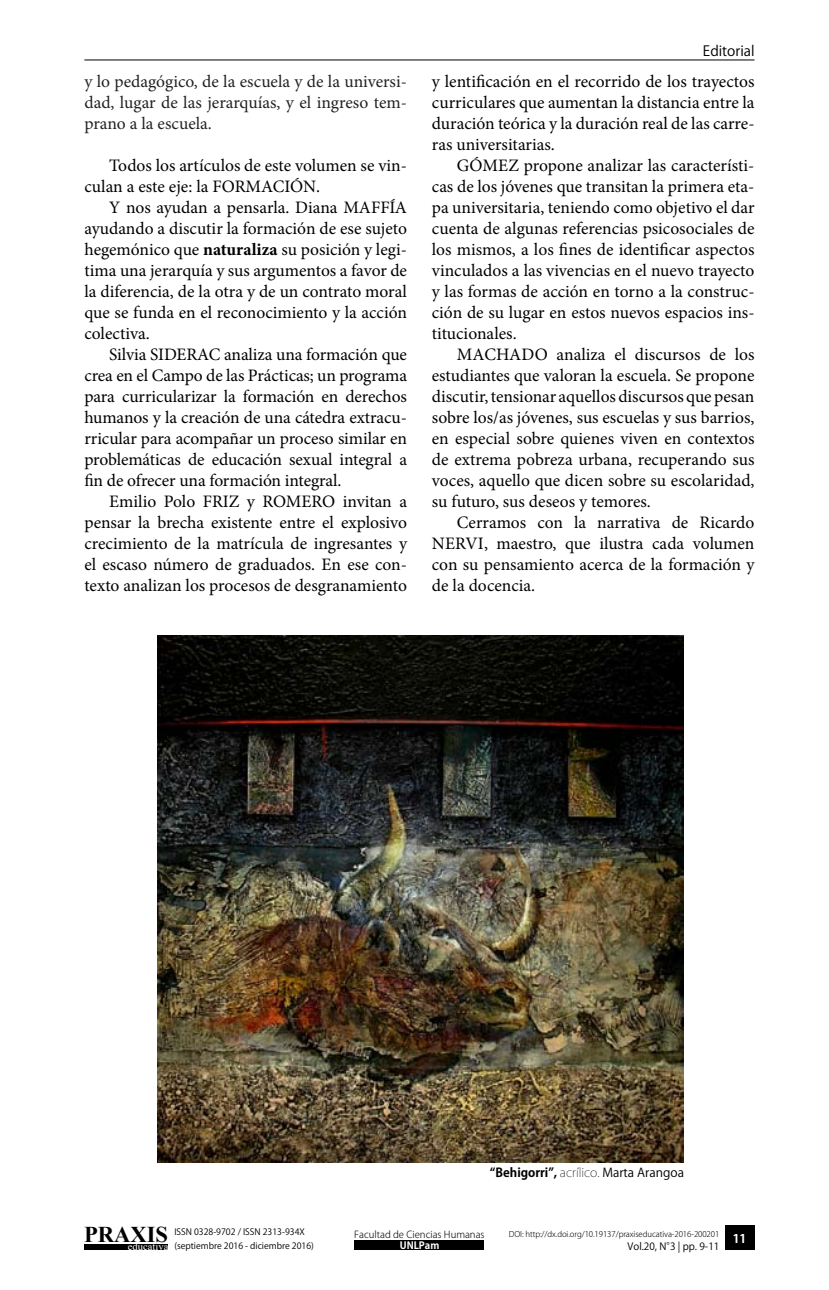
<style>
.page{position:relative;width:829px;height:1290px;background:#fff}
.page>*{position:absolute;margin:0;border:0;box-sizing:border-box;transform-origin:0 0}
.t1{font:700 22.57px "Times New Roman";color:#000}
.t2{font:17.5px/21px "Minion Pro";color:#000;text-align:justify}
.t3{font:17.5px/21px "Minion Pro";color:#222;text-align:justify}
.t4{font:14px "Koz Go Std";color:#000}
.t5{font:700 12.25px "Koz Go Std";color:#000}
.t6{font:700 11.9px "Koz Go Std";color:#fff}
.t7{font:10.67px "Times New Roman";color:#fff}
.t8{font:9.97px "Koz Go Pro";color:#000}
.t9{font:700 9.97px "Koz Go Pro";color:#fff}
.t10{font:300 9.62px "Koz Go Pro";color:#000}
.t11{font:8.75px/14px "Koz Go Pro";color:#000}
.t12{font:300 7.88px "Koz Go Pro";letter-spacing:-.01em;color:#000}
.s1{font-weight:700}
.s2{font-weight:200}
.s3{font-weight:400}
</style>
<div class="page">
<hr style="left:84px;top:60px;width:670px;height:1px;background:#000">
<div style="left:84px;top:1244px;width:84px;height:6px;background:#000"></div>
<div style="left:355px;top:1240px;width:129px;height:10px;background:#000"></div>
<div style="left:724px;top:1225px;width:30px;height:25px;background:#000"></div>
<img style="left:158px;top:635px;width:525px;height:527px">
<p class="t3" style="left:84px;top:71px;width:324px">y lo pedagógico, de la escuela y de la universi&shy;dad, lugar de las jerarquías, y el ingreso tem&shy;prano a la escuela.</p>
<p class="t2" style="left:84px;top:155px;width:324px;text-indent:25px">Todos los artículos de este volumen se vin&shy;culan a este eje: la FORMACIÓN.</p>
<p class="t2" style="left:84px;top:197px;width:324px;text-indent:25px">Y nos ayudan a pensarla. Diana MAFFÍA ayudando a discutir la formación de ese sujeto hegemónico que <span class="s1">naturaliza</span> su posición y legi&shy;tima una jerarquía y sus argumentos a favor de la diferencia, de la otra y de un contrato moral que se funda en el reconocimiento y la acción colectiva.</p>
<p class="t2" style="left:84px;top:344px;width:324px;text-indent:25px">Silvia SIDERAC analiza una formación que crea en el Campo de las Prácticas; un programa para curricularizar la formación en derechos humanos y la creación de una cátedra extracu&shy;rricular para acompañar un proceso similar en problemáticas de educación sexual integral a fin de ofrecer una formación integral.</p>
<p class="t2" style="left:84px;top:491px;width:324px;text-indent:25px">Emilio Polo FRIZ y ROMERO invitan a pensar la brecha existente entre el explosivo crecimiento de la matrícula de ingresantes y el escaso número de graduados. En ese con&shy;texto analizan los procesos de desgranamiento</p>
<p class="t4" style="left:703px;top:42px;width:53px">Editorial</p>
<p class="t2" style="left:432px;top:71px;width:324px">y lentificación en el recorrido de los trayectos curriculares que aumentan la distancia entre la duración teórica y la duración real de las carre&shy;ras universitarias.</p>
<p class="t2" style="left:456px;top:155px;width:299px">Gómez propone analizar las característi-</p>
<p class="t2" style="left:432px;top:176px;width:324px">cas de los jóvenes que transitan la primera eta-</p>
<p class="t2" style="left:432px;top:197px;width:324px">pa universitaria, teniendo como objetivo el dar</p>
<p class="t2" style="left:432px;top:218px;width:324px">cuenta de algunas referencias psicosociales de</p>
<p class="t2" style="left:432px;top:239px;width:324px">los mismos, a los fines de identificar aspectos</p>
<p class="t2" style="left:432px;top:260px;width:324px">vinculados a las vivencias en el nuevo trayecto</p>
<p class="t2" style="left:432px;top:281px;width:324px">y las formas de acción en torno a la construc-</p>
<p class="t2" style="left:432px;top:302px;width:324px">ción de su lugar en estos nuevos espacios ins-</p>
<p class="t2" style="left:432px;top:323px;width:86px">titucionales.</p>
<p class="t2" style="left:456px;top:344px;width:29px">Machad</p>
<p class="t2" style="left:432px;top:344px;width:324px;text-indent:103px">o analiza el discursos de los estudiantes que valoran la escuela. Se propone discutir, tensionar aquellos discursos que pesan sobre los/as jóvenes, sus escuelas y sus barrios, en especial sobre quienes viven en contextos de extrema pobreza urbana, recuperando sus voces, aquello que dicen sobre su escolaridad, su futuro, sus deseos y temores.</p>
<p class="t2" style="left:456px;top:512px;width:299px">Cerramos con la narrativa de Ricardo</p>
<p class="t2" style="left:432px;top:533px;width:24px">Nervi</p>
<p class="t2" style="left:432px;top:533px;width:324px;text-indent:52px">, maestro, que ilustra cada volumen con su pensamiento acerca de la formación y de la docencia.</p>
<p class="t5" style="left:490px;top:1164px;width:195px">“Behigorri”, <span class="s2">acrílico.</span> <span class="s3">Marta Arangoa</span></p>
<p class="t1" style="left:84px;top:1218px;width:85px">PRAXIS</p>
<p class="t7" style="left:128px;top:1239px;width:42px">educativa</p>
<p class="t9" style="left:399px;top:1239px;width:41px">UNLPam</p>
<p class="t11" style="left:174px;top:1225px;width:141px">ISSN 0328-9702 / ISSN 2313-934X (septiembre 2016 - diciembre 2016)</p>
<p class="t10" style="left:354px;top:1228px;width:132px">Facultad de Ciencias Humanas</p>
<p class="t6" style="left:732px;top:1230px;width:15px">11</p>
<p class="t12" style="left:509px;top:1229px;width:212px">DOI: http://dx.doi.org/10.19137/praxiseducativa-2016-200201</p>
<p class="t8" style="left:627px;top:1240px;width:93px">Vol.20, N°3 | pp. 9-11</p>
</div>
